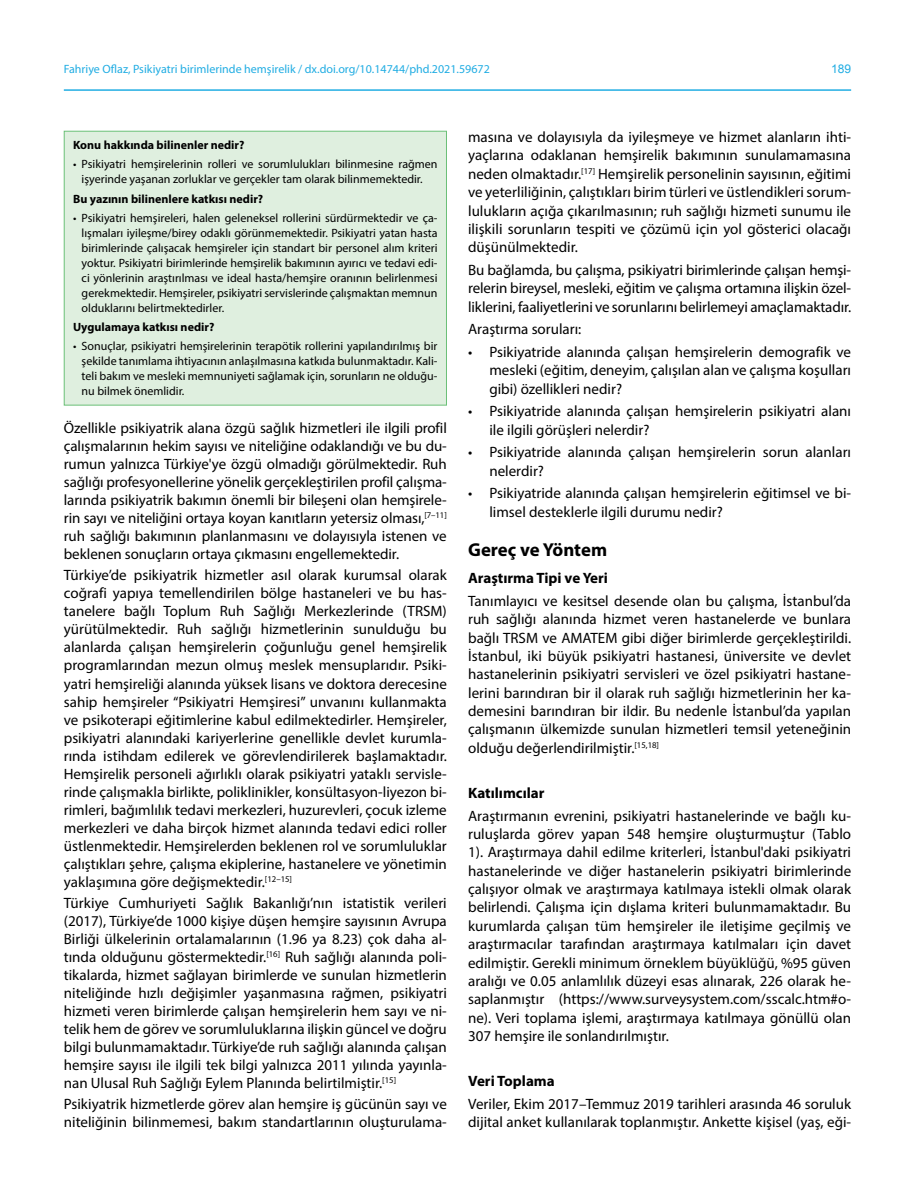
<style>
.page{position:relative;width:915px;height:1191px;background:#fff}
.page>*{position:absolute;margin:0;border:0;box-sizing:border-box;transform-origin:0 0}
.t1{font:700 18.75px "Myriad Pro";color:#000}
.t2{font:15px/18px "Myriad Pro";color:#000;text-align:justify}
.t3{font:700 15px "Myriad Pro";color:#000}
.t4{font:12px/15px "Myriad Pro";color:#000;text-align:justify}
.t5{font:700 12px "Myriad Pro";color:#000}
.t6{font:12px "Myriad Pro";color:#21ade3}
.t7{font:12px "Arial";color:#21ade3}
</style>
<div class="page">
<hr style="left:64px;top:89px;width:786px;height:2px;background:#21ade3">
<div style="left:64px;top:131px;width:382px;height:274px;background:#dfefdf;border:1px solid #6bc077"></div>
<p class="t6" style="left:64px;top:61px;width:427px">Fahriye Oflaz, Psikiyatri birimlerinde hemşirelik / dx.doi.org/10.14744/phd.2021.59672</p>
<p class="t7" style="left:830px;top:60px;width:22px">189</p>
<p class="t5" style="left:73px;top:137px;width:173px">Konu hakkında bilinenler nedir?</p>
<p class="t4" style="left:73px;top:156px;width:366px;text-align:center">• Psikiyatri hemşirelerinin rolleri ve sorumlulukları bilinmesine rağmen işyerinde yaşanan zorluklar ve gerçekler tam olarak bilinmemektedir.</p>
<p class="t5" style="left:73px;top:191px;width:191px">Bu yazının bilinenlere katkısı nedir?</p>
<p class="t4" style="left:82px;top:210px;width:357px;text-indent:-9px">• Psikiyatri hemşireleri, halen geleneksel rollerini sürdürmektedir ve ça&shy;lışmaları iyileşme/birey odaklı görünmemektedir. Psikiyatri yatan hasta birimlerinde çalışacak hemşireler için standart bir personel alım kriteri yoktur. Psikiyatri birimlerinde hemşirelik bakımının ayırıcı ve tedavi edi&shy;ci yönlerinin araştırılması ve ideal hasta/hemşire oranının belirlenmesi gerekmektedir. Hemşireler, psikiyatri servislerinde çalışmaktan memnun olduklarını belirtmektedirler.</p>
<p class="t5" style="left:73px;top:319px;width:143px">Uygulamaya katkısı nedir?</p>
<p class="t4" style="left:82px;top:338px;width:357px;text-indent:-9px">• Sonuçlar, psikiyatri hemşirelerinin terapötik rollerini yapılandırılmış bir şekilde tanımlama ihtiyacının anlaşılmasına katkıda bulunmaktadır. Kali&shy;teli bakım ve mesleki memnuniyeti sağlamak için, sorunların ne olduğu&shy;nu bilmek önemlidir.</p>
<p class="t2" style="left:64px;top:419px;width:384px">Özellikle psikiyatrik alana özgü sağlık hizmetleri ile ilgili profil çalışmalarının hekim sayısı ve niteliğine odaklandığı ve bu du&shy;rumun yalnızca Türkiye'ye özgü olmadığı görülmektedir. Ruh sağlığı profesyonellerine yönelik gerçekleştirilen profil çalışma&shy;larında psikiyatrik bakımın önemli bir bileşeni olan hemşirele&shy;rin sayı ve niteliğini ortaya koyan kanıtların yetersiz olması,<sup>[7–11] </sup>ruh sağlığı bakımının planlanmasını ve dolayısıyla istenen ve beklenen sonuçların ortaya çıkmasını engellemektedir.</p>
<p class="t2" style="left:64px;top:566px;width:384px">Türkiye’de psikiyatrik hizmetler asıl olarak kurumsal olarak coğrafi yapıya temellendirilen bölge hastaneleri ve bu has&shy;tanelere bağlı Toplum Ruh Sağlığı Merkezlerinde (TRSM) yürütülmektedir. Ruh sağlığı hizmetlerinin sunulduğu bu alanlarda çalışan hemşirelerin çoğunluğu genel hemşirelik programlarından mezun olmuş meslek mensuplarıdır. Psiki&shy;yatri hemşireliği alanında yüksek lisans ve doktora derecesine sahip hemşireler “Psikiyatri Hemşiresi” unvanını kullanmakta ve psikoterapi eğitimlerine kabul edilmektedirler. Hemşireler, psikiyatri alanındaki kariyerlerine genellikle devlet kurumla&shy;rında istihdam edilerek ve görevlendirilerek başlamaktadır.<br>Hemşirelik personeli ağırlıklı olarak psikiyatri yataklı servisle&shy;rinde çalışmakla birlikte, poliklinikler, konsültasyon-liyezon bi&shy;rimleri, bağımlılık tedavi merkezleri, huzurevleri, çocuk izleme merkezleri ve daha birçok hizmet alanında tedavi edici roller üstlenmektedir. Hemşirelerden beklenen rol ve sorumluluklar çalıştıkları şehre, çalışma ekiplerine, hastanelere ve yönetimin yaklaşımına göre değişmektedir.<sup>[12–15]</sup></p>
<p class="t2" style="left:64px;top:893px;width:384px">Türkiye Cumhuriyeti Sağlık Bakanlığı’nın istatistik verileri (2017), Türkiye’de 1000 kişiye düşen hemşire sayısının Avrupa Birliği ülkelerinin ortalamalarının (1.96 ya 8.23) çok daha al&shy;tında olduğunu göstermektedir.<sup>[16]</sup> Ruh sağlığı alanında poli&shy;tikalarda, hizmet sağlayan birimlerde ve sunulan hizmetlerin niteliğinde hızlı değişimler yaşanmasına rağmen, psikiyatri hizmeti veren birimlerde çalışan hemşirelerin hem sayı ve ni&shy;telik hem de görev ve sorumluluklarına ilişkin güncel ve doğru bilgi bulunmamaktadır. Türkiye’de ruh sağlığı alanında çalışan hemşire sayısı ile ilgili tek bilgi yalnızca 2011 yılında yayınla&shy;nan Ulusal Ruh Sağlığı Eylem Planında belirtilmiştir.<sup>[15]</sup></p>
<p class="t2" style="left:64px;top:1094px;width:384px">Psikiyatrik hizmetlerde görev alan hemşire iş gücünün sayı ve niteliğinin bilinmemesi, bakım standartlarının oluşturulama-</p>
<p class="t2" style="left:468px;top:128px;width:384px">masına ve dolayısıyla da iyileşmeye ve hizmet alanların ihti&shy;yaçlarına odaklanan hemşirelik bakımının sunulamamasına neden olmaktadır.<sup>[17]</sup> Hemşirelik personelinin sayısının, eğitimi ve yeterliliğinin, çalıştıkları birim türleri ve üstlendikleri sorum&shy;lulukların açığa çıkarılmasının; ruh sağlığı hizmeti sunumu ile ilişkili sorunların tespiti ve çözümü için yol gösterici olacağı düşünülmektedir.</p>
<p class="t2" style="left:468px;top:260px;width:384px">Bu bağlamda, bu çalışma, psikiyatri birimlerinde çalışan hemşi&shy;relerin bireysel, mesleki, eğitim ve çalışma ortamına ilişkin özel&shy;liklerini, faaliyetlerini ve sorunlarını belirlemeyi amaçlamaktadır.</p>
<p class="t2" style="left:468px;top:320px;width:115px">Araştırma soruları:</p>
<p class="t2" style="left:489px;top:342px;width:363px;text-indent:-21px">• Psikiyatride alanında çalışan hemşirelerin demografik ve mesleki (eğitim, deneyim, çalışılan alan ve çalışma koşulları gibi) özellikleri nedir?</p>
<p class="t2" style="left:489px;top:402px;width:363px;text-indent:-21px">• Psikiyatride alanında çalışan hemşirelerin psikiyatri alanı ile ilgili görüşleri nelerdir?</p>
<p class="t2" style="left:489px;top:443px;width:363px;text-indent:-21px">• Psikiyatride alanında çalışan hemşirelerin sorun alanları nelerdir?</p>
<p class="t2" style="left:489px;top:484px;width:363px;text-indent:-21px">• Psikiyatride alanında çalışan hemşirelerin eğitimsel ve bi&shy;limsel desteklerle ilgili durumu nedir?</p>
<p class="t1" style="left:468px;top:538px;width:140px">Gereç ve Yöntem</p>
<p class="t3" style="left:468px;top:568px;width:141px">Araştırma Tipi ve Yeri</p>
<p class="t2" style="left:468px;top:591px;width:384px">Tanımlayıcı ve kesitsel desende olan bu çalışma, İstanbul’da ruh sağlığı alanında hizmet veren hastanelerde ve bunlara bağlı TRSM ve AMATEM gibi diğer birimlerde gerçekleştirildi.<br>İstanbul, iki büyük psikiyatri hastanesi, üniversite ve devlet hastanelerinin psikiyatri servisleri ve özel psikiyatri hastane&shy;lerini barındıran bir il olarak ruh sağlığı hizmetlerinin her ka&shy;demesini barındıran bir ildir. Bu nedenle İstanbul’da yapılan çalışmanın ülkemizde sunulan hizmetleri temsil yeteneğinin olduğu değerlendirilmiştir.<sup>[15,18]</sup></p>
<p class="t3" style="left:468px;top:783px;width:78px">Katılımcılar</p>
<p class="t2" style="left:468px;top:806px;width:384px">Araştırmanın evrenini, psikiyatri hastanelerinde ve bağlı ku&shy;ruluşlarda görev yapan 548 hemşire oluşturmuştur (Tablo 1). Araştırmaya dahil edilme kriterleri, İstanbul'daki psikiyatri hastanelerinde ve diğer hastanelerin psikiyatri birimlerinde çalışıyor olmak ve araştırmaya katılmaya istekli olmak olarak belirlendi. Çalışma için dışlama kriteri bulunmamaktadır. Bu kurumlarda çalışan tüm hemşireler ile iletişime geçilmiş ve araştırmacılar tarafından araştırmaya katılmaları için davet edilmiştir. Gerekli minimum örneklem büyüklüğü, %95 güven aralığı ve 0.05 anlamlılık düzeyi esas alınarak, 226 olarak he&shy;saplanmıştır (https://www.surveysystem.com/sscalc.htm#o&shy;ne). Veri toplama işlemi, araştırmaya katılmaya gönüllü olan 307 hemşire ile sonlandırılmıştır.</p>
<p class="t3" style="left:468px;top:1071px;width:88px">Veri Toplama</p>
<p class="t2" style="left:468px;top:1094px;width:384px">Veriler, Ekim 2017–Temmuz 2019 tarihleri arasında 46 soruluk dijital anket kullanılarak toplanmıştır. Ankette kişisel (yaş, eği-</p>
</div>
